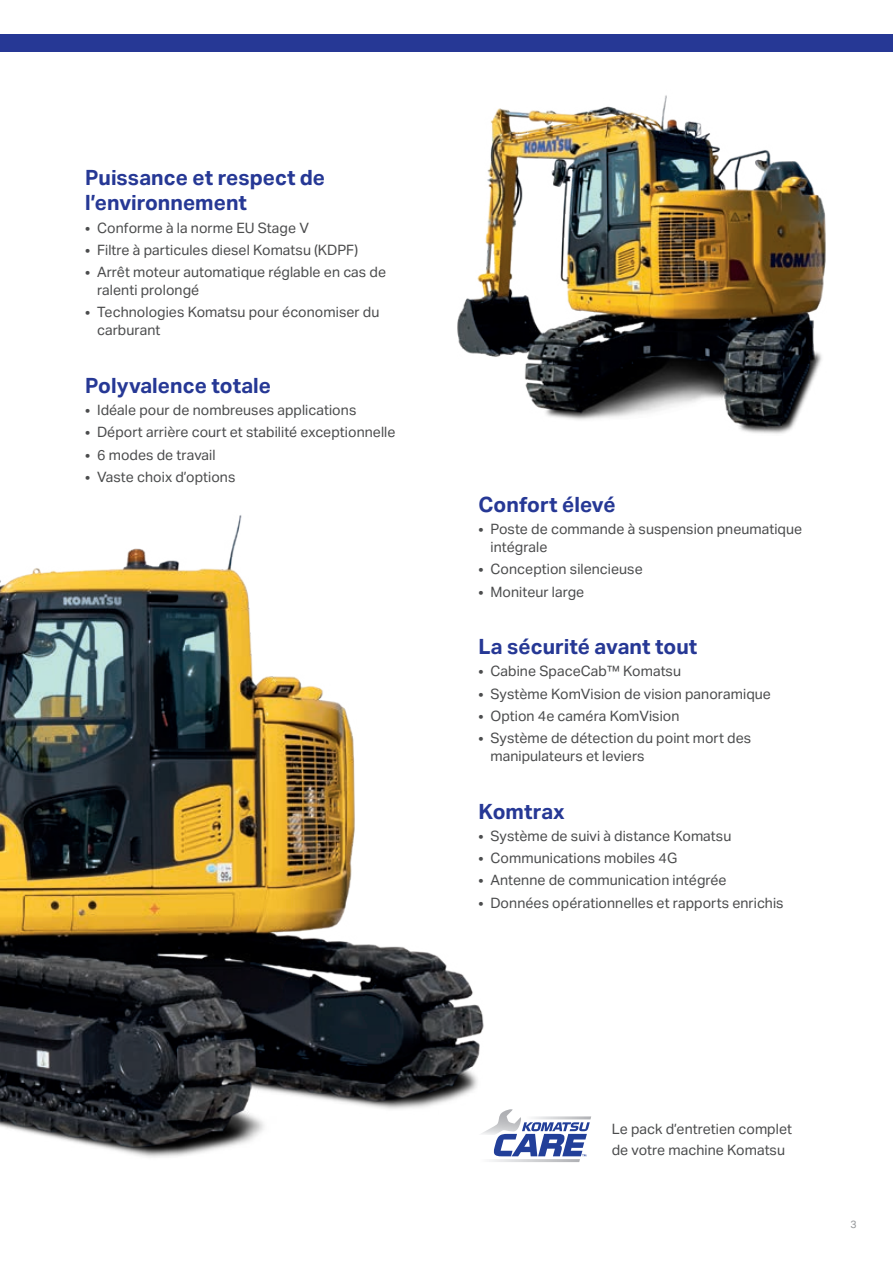
<style>
.page{position:relative;width:893px;height:1263px;background:#fff}
.page>*{position:absolute;margin:0;border:0;box-sizing:border-box;transform-origin:0 0}
.t1{font:700 21px/25.2px "Aktiv Grotesk";color:#263895}
.t2{font:14.25px/18px "Aktiv Grotesk";color:#4b4c4d}
.t3{font:10.5px "Aktiv Grotesk";color:#939598}
</style>
<div class="page">
<svg style="left:506px;top:1109px;width:85px;height:53px"></svg>
<img style="left:0;top:515px;width:506px;height:647px">
<img style="left:457px;top:95px;width:369px;height:339px">
<div style="left:0;top:34px;width:893px;height:17px;background:#263895"></div>
<h1 class="t1" style="left:85px;top:165px;width:242px">Puissance et respect de l’environnement</h1>
<p class="t2" style="left:85px;top:219px;width:225px">• Conforme à la norme EU Stage V</p>
<p class="t2" style="left:85px;top:241px;width:275px">• Filtre à particules diesel Komatsu (KDPF)</p>
<p class="t2" style="left:97px;top:263px;width:291px;text-indent:-12px">• Arrêt moteur automatique réglable en cas de ralenti prolongé</p>
<p class="t2" style="left:97px;top:303px;width:284px;text-indent:-12px">• Technologies Komatsu pour économiser du carburant</p>
<h1 class="t1" style="left:85px;top:373px;width:188px">Polyvalence totale</h1>
<p class="t2" style="left:85px;top:401px;width:273px">• Idéale pour de nombreuses applications</p>
<p class="t2" style="left:85px;top:423px;width:312px">• Déport arrière court et stabilité exceptionnelle</p>
<p class="t2" style="left:85px;top:446px;width:132px">• 6 modes de travail</p>
<p class="t2" style="left:85px;top:468px;width:152px">• Vaste choix d’options</p>
<h1 class="t1" style="left:478px;top:492px;width:139px">Confort élevé</h1>
<p class="t2" style="left:490px;top:520px;width:313px;text-indent:-12px">• Poste de commande à suspension pneumatique intégrale</p>
<p class="t2" style="left:478px;top:560px;width:166px">• Conception silencieuse</p>
<p class="t2" style="left:478px;top:583px;width:107px">• Moniteur large</p>
<h1 class="t1" style="left:478px;top:634px;width:220px">La sécurité avant tout</h1>
<p class="t2" style="left:478px;top:662px;width:204px">• Cabine SpaceCab™ Komatsu</p>
<p class="t2" style="left:478px;top:685px;width:294px">• Système KomVision de vision panoramique</p>
<p class="t2" style="left:478px;top:707px;width:203px">• Option 4e caméra KomVision</p>
<p class="t2" style="left:490px;top:729px;width:262px;text-indent:-12px">• Système de détection du point mort des manipulateurs et leviers</p>
<h1 class="t1" style="left:478px;top:799px;width:88px">Komtrax</h1>
<p class="t2" style="left:478px;top:827px;width:254px">• Système de suivi à distance Komatsu</p>
<p class="t2" style="left:478px;top:849px;width:200px">• Communications mobiles 4G</p>
<p class="t2" style="left:478px;top:871px;width:250px">• Antenne de communication intégrée</p>
<p class="t2" style="left:478px;top:894px;width:307px">• Données opérationnelles et rapports enrichis</p>
<p class="t2" style="left:612px;top:1118px;width:182px;line-height:21px">Le pack d’entretien complet de votre machine Komatsu</p>
<p class="t3" style="left:850px;top:1218px;width:8px">3</p>
</div>
